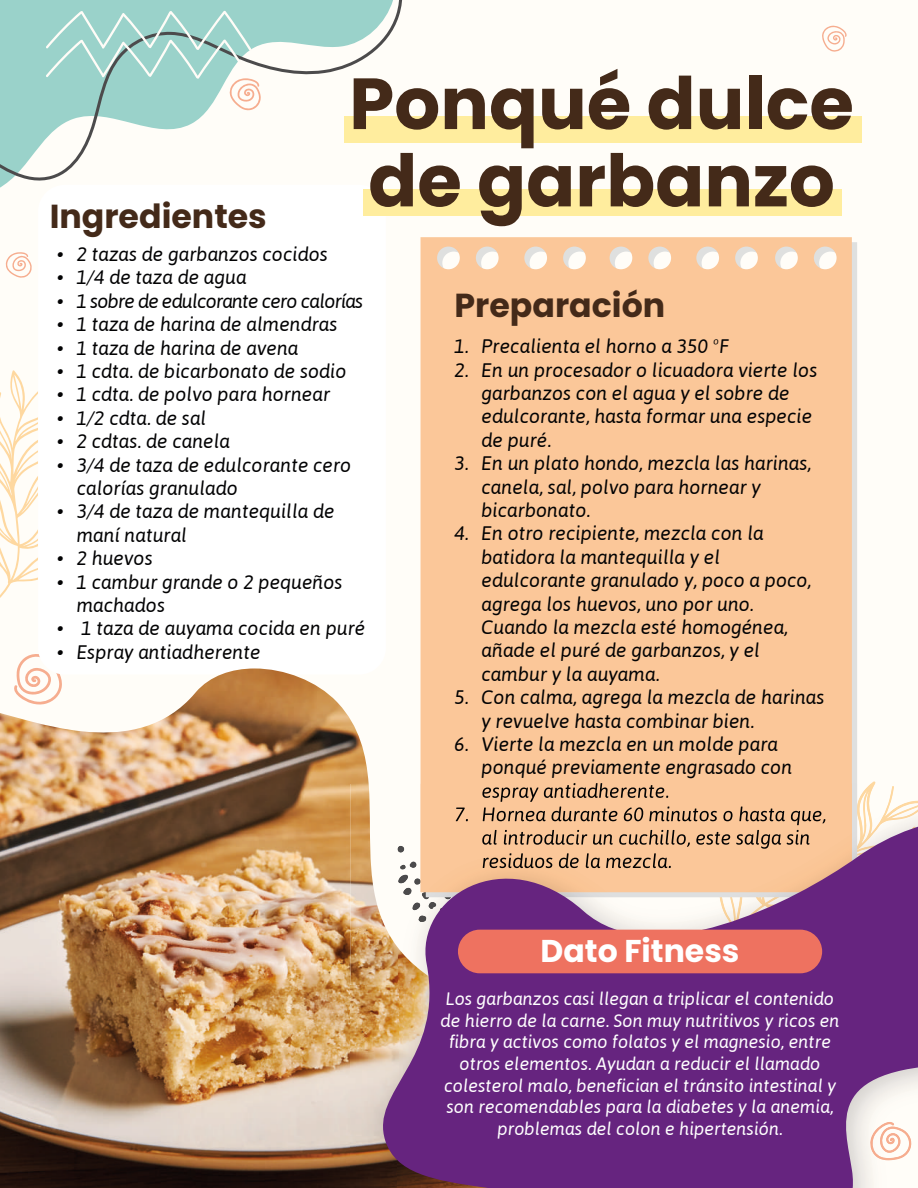
<style>
.page{position:relative;width:918px;height:1188px;background:#fffdf8}
.page>*{position:absolute;margin:0;border:0;box-sizing:border-box;transform-origin:0 0}
.t1{font:700 72.3px/77.2px "Poppins";color:#442a19}
.t2{font:700 33.3px "Poppins";color:#442a19}
.t3{font:700 31.5px "Poppins";color:#fff}
.t4{font:italic 19.5px/23.4px "Asap";color:#020203}
.t5{font:italic 19.5px "Asap";letter-spacing:-.04em;color:#020203}
.t6{font:italic 18px/21.6px "Asap";color:#fff;text-align:center}
</style>
<div class="page">
<svg style="left:0;top:0;width:409px;height:188px"></svg>
<svg style="left:0;top:370px;width:38px;height:228px"></svg>
<svg style="left:17px;top:654px;width:23px;height:14px"></svg>
<svg style="left:822px;top:25px;width:25px;height:27px"></svg>
<svg style="left:45px;top:11px;width:216px;height:100px;background:#a9d4cd"></svg>
<svg style="left:6px;top:252px;width:26px;height:26px"></svg>
<div style="left:421px;top:237px;width:431px;height:547px;background:#fbc799"></div>
<div style="left:38px;top:185px;width:348px;height:490px;background:#fff;border-radius:27px"></div>
<div style="left:364px;top:189px;width:478px;height:27px;background:#ffed9e"></div>
<div style="left:344px;top:116px;width:517px;height:26px;background:#ffed9e"></div>
<img style="left:0;top:668px;width:369px;height:520px">
<img style="left:859px;top:784px;width:35px;height:15px">
<img style="left:482px;top:784px;width:186px;height:15px">
<img style="left:351px;top:784px;width:19px;height:404px">
<svg style="left:369px;top:799px;width:549px;height:389px;background:#96608d"></svg>
<div style="left:458px;top:930px;width:364px;height:43px;background:#ee7260;border-radius:22px"></div>
<h1 class="t1" style="left:349px;top:66px;width:506px">Ponqué dulce de garbanzo</h1>
<h2 class="t2" style="left:50px;top:197px;width:219px">Ingredientes</h2>
<p class="t4" style="left:57px;top:242px;width:272px">• 2 tazas de garbanzos cocidos</p>
<p class="t4" style="left:57px;top:265px;width:191px">• 1/4 de taza de agua</p>
<p class="t5" style="left:57px;top:288px;width:308px">• 1 sobre de edulcorante cero calorías</p>
<p class="t4" style="left:57px;top:312px;width:282px">• 1 taza de harina de almendras</p>
<p class="t4" style="left:57px;top:335px;width:243px">• 1 taza de harina de avena</p>
<p class="t4" style="left:57px;top:359px;width:291px">• 1 cdta. de bicarbonato de sodio</p>
<p class="t4" style="left:57px;top:382px;width:275px">• 1 cdta. de polvo para hornear</p>
<p class="t4" style="left:57px;top:406px;width:151px">• 1/2 cdta. de sal</p>
<p class="t4" style="left:57px;top:429px;width:175px">• 2 cdtas. de canela</p>
<p class="t4" style="left:77px;top:452px;width:276px;text-indent:-20px">• 3/4 de taza de edulcorante cero calorías granulado</p>
<p class="t4" style="left:77px;top:499px;width:260px;text-indent:-20px">• 3/4 de taza de mantequilla de maní natural</p>
<p class="t4" style="left:57px;top:546px;width:97px">• 2 huevos</p>
<p class="t4" style="left:77px;top:569px;width:267px;text-indent:-20px">• 1 cambur grande o 2 pequeños machados</p>
<p class="t4" style="left:57px;top:616px;width:310px">• 1 taza de auyama cocida en puré</p>
<p class="t4" style="left:57px;top:640px;width:205px">• Espray antiadherente</p>
<h2 class="t2" style="left:455px;top:286px;width:212px">Preparación</h2>
<p class="t4" style="left:455px;top:334px;width:276px">1. Precalienta el horno a 350 ºF</p>
<p class="t4" style="left:482px;top:357px;width:337px;text-indent:-27px">2. En un procesador o licuadora vierte los garbanzos con el agua y el sobre de edulcorante, hasta formar una especie de puré.</p>
<p class="t4" style="left:482px;top:451px;width:331px;text-indent:-27px">3. En un plato hondo, mezcla las harinas, canela, sal, polvo para hornear y bicarbonato.</p>
<p class="t4" style="left:482px;top:521px;width:331px;text-indent:-27px">4. En otro recipiente, mezcla con la batidora la mantequilla y el edulcorante granulado y, poco a poco, agrega los huevos, uno por uno.<br>Cuando la mezcla esté homogénea, añade el puré de garbanzos, y el cambur y la auyama.</p>
<p class="t4" style="left:482px;top:685px;width:345px;text-indent:-27px">5. Con calma, agrega la mezcla de harinas y revuelve hasta combinar bien.</p>
<p class="t4" style="left:482px;top:732px;width:312px;text-indent:-27px">6. Vierte la mezcla en un molde para ponqué previamente engrasado con</p>
<h3 class="t3" style="left:541px;top:933px;width:200px">Dato Fitness</h3>
<p class="t6" style="left:441px;top:987px;width:400px">Los garbanzos casi llegan a triplicar el contenido de hierro de la carne. Son muy nutritivos y ricos en fibra y activos como folatos y el magnesio, entre otros elementos. Ayudan a reducir el llamado colesterol malo, benefician el tránsito intestinal y son recomendables para la diabetes y la anemia, problemas del colon e hipertensión.</p>
</div>
